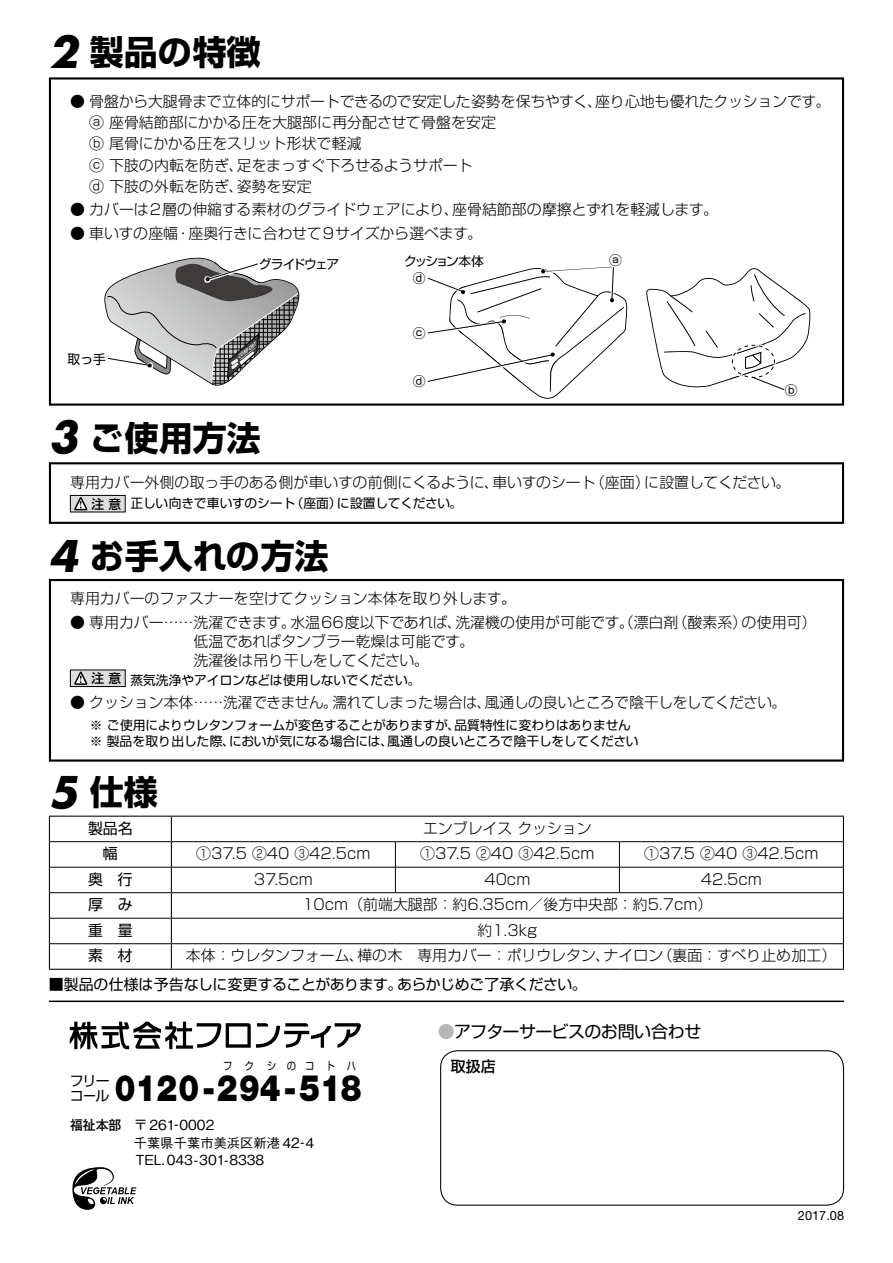
<style>
.page{position:relative;width:893px;height:1263px;background:#fff}
.page>*{position:absolute;margin:0;border:0;box-sizing:border-box;transform-origin:0 0}
.t1{font:italic 700 42.45px "Futura Std";color:#000}
.t2{font:900 36.6px "Helvetica Neue LT Std";color:#000;scale:.85 1}
.t3{font:700 34.05px "Shin Go Pro";color:#000}
.t4{font:16.95px "Shin Go Pro";letter-spacing:-.03em;color:#000}
.t5{font:300 14.85px/19.2px "Shin Go Pro";color:#000}
.t6{font:300 14.85px "Shin Go Pro";letter-spacing:-.03em;color:#000}
.t7{font:14.85px "Shin Go Pro";letter-spacing:-.03em;color:#000}
.t8{font:14.85px "Shin Go Pro";color:#000}
.t9{font:500 14.85px "Shin Go Pro";color:#000}
.t10{font:13.95px/14.9px "Shin Go Pro";letter-spacing:-.055em;color:#000}
.t11{font:500 13.8px "Gothic BBB Pro";color:#000}
.t12{font:500 13.35px "Gothic BBB Pro";color:#000}
.t13{font:500 13.35px "Gothic MB101 Pro";color:#000}
.t14{font:12.75px/15.9px "Shin Go Pro";letter-spacing:-.03em;color:#000}
.t15{font:12.75px "Shin Go Pro";color:#000}
.t16{font:12.75px "Helvetica Neue LT Std";color:#000}
.t17{font:12.75px "Shin Go Pro";letter-spacing:-.1em;color:#000}
.t18{font:12.75px "Shin Go Pro";letter-spacing:-.155em;color:#000}
.t19{font:500 12.75px "Shin Go Pro";color:#000}
.t20{font:10.95px "Shin Go Pro";color:#000;scale:.85 1}
.t21{font:italic 700 4.8px "Koz Go Pr 6 N";color:#fff}
.s1{font-size:13.8px}
.s2{color:#b5b6b6}
</style>
<div class="page">
<hr style="left:49px;top:1000px;width:795px;height:2px;background:#000">
<div style="left:440px;top:1050px;width:404px;height:156px;border:1px solid #000;border-radius:17px"></div>
<svg style="left:72px;top:1167px;width:64px;height:43px"></svg>
<svg style="left:70px;top:1022px;width:291px;height:27px"></svg>
<div style="left:49px;top:579px;width:795px;height:183px;border:2px solid #000"></div>
<div style="left:70px;top:670px;width:55px;height:16px;background:#dcdddd"></div>
<div style="left:70px;top:670px;width:55px;height:17px;border:1px solid #000"></div>
<svg style="left:74px;top:672px;width:13px;height:13px"></svg>
<div style="left:49px;top:77px;width:795px;height:329px;border:2px solid #000"></div>
<div style="left:49px;top:462px;width:795px;height:62px;border:2px solid #000"></div>
<div style="left:70px;top:495px;width:55px;height:17px;background:#dcdddd"></div>
<div style="left:70px;top:495px;width:55px;height:17px;border:1px solid #000"></div>
<svg style="left:74px;top:497px;width:13px;height:13px"></svg>
<hr style="left:171px;top:816px;width:224px;height:1px;background:#000">
<hr style="left:395px;top:816px;width:224px;height:1px;background:#000">
<hr style="left:619px;top:816px;width:225px;height:1px;background:#000">
<svg style="left:843px;top:817px;width:1px;height:152px"></svg>
<hr style="left:171px;top:969px;width:224px;height:1px;background:#000">
<hr style="left:395px;top:969px;width:224px;height:1px;background:#000">
<hr style="left:619px;top:969px;width:225px;height:1px;background:#000">
<hr style="left:50px;top:841px;width:121px;height:1px;background:#000">
<hr style="left:172px;top:841px;width:223px;height:1px;background:#000">
<hr style="left:395px;top:841px;width:224px;height:1px;background:#000">
<hr style="left:619px;top:841px;width:224px;height:1px;background:#000">
<hr style="left:50px;top:867px;width:121px;height:1px;background:#000">
<hr style="left:172px;top:867px;width:223px;height:1px;background:#000">
<hr style="left:395px;top:867px;width:224px;height:1px;background:#000">
<svg style="left:395px;top:842px;width:1px;height:50px"></svg>
<hr style="left:619px;top:867px;width:224px;height:1px;background:#000">
<svg style="left:619px;top:842px;width:1px;height:50px"></svg>
<hr style="left:50px;top:892px;width:121px;height:1px;background:#000">
<hr style="left:172px;top:892px;width:223px;height:1px;background:#000">
<hr style="left:395px;top:892px;width:224px;height:1px;background:#000">
<hr style="left:619px;top:892px;width:224px;height:1px;background:#000">
<hr style="left:50px;top:918px;width:121px;height:1px;background:#000">
<hr style="left:172px;top:918px;width:223px;height:1px;background:#000">
<hr style="left:395px;top:918px;width:224px;height:1px;background:#000">
<hr style="left:619px;top:918px;width:224px;height:1px;background:#000">
<hr style="left:50px;top:943px;width:121px;height:1px;background:#000">
<hr style="left:172px;top:943px;width:223px;height:1px;background:#000">
<hr style="left:395px;top:943px;width:224px;height:1px;background:#000">
<hr style="left:619px;top:943px;width:224px;height:1px;background:#000">
<hr style="left:49px;top:816px;width:122px;height:1px;background:#000">
<svg style="left:49px;top:817px;width:1px;height:152px"></svg>
<svg style="left:171px;top:817px;width:1px;height:152px"></svg>
<hr style="left:49px;top:969px;width:122px;height:1px;background:#000">
<svg style="left:427px;top:266px;width:200px;height:133px"></svg>
<svg style="left:646px;top:268px;width:164px;height:122px"></svg>
<svg style="left:104px;top:257px;width:196px;height:129px"></svg>
<h1 class="t1" style="left:49px;top:24px;width:31px">2</h1>
<h3 class="t3" style="left:90px;top:25px;width:173px">製品の特徴</h3>
<p class="t5" style="left:70px;top:90px;width:533px">● 骨盤から大腿骨まで立体的にサポートできるので安定した姿勢を保ちやすく、</p>
<p class="t5" style="left:89px;top:111px;width:408px">ⓐ 座骨結節部にかかる圧を大腿部に再分配させて骨盤を安定</p>
<p class="t5" style="left:89px;top:132px;width:274px">ⓑ 尾骨にかかる圧をスリット形状で軽減</p>
<p class="t5" style="left:237px;top:153px;width:237px">足をまっすぐ下ろせるようサポート</p>
<p class="t5" style="left:595px;top:90px;width:237px">座り心地も優れたクッションです。</p>
<p class="t5" style="left:237px;top:152px;width:76px;line-height:21.3px;text-indent:-148px">ⓒ 下肢の内転を防ぎ、<br>姿勢を安定</p>
<p class="t5" style="left:89px;top:175px;width:155px">ⓓ 下肢の外転を防ぎ、</p>
<p class="t5" style="left:189px;top:196px;width:295px;line-height:23.4px;text-indent:-118px">● カバーは2層の伸縮する素材のグライドウェアにより、<br>座奥行きに合わせて9サイズから選べます。</p>
<p class="t5" style="left:452px;top:198px;width:267px">座骨結節部の摩擦とずれを軽減します。</p>
<p class="t5" style="left:70px;top:221px;width:109px">● 車いすの座幅</p>
<p class="t5" style="left:176px;top:221px;width:16px">・</p>
<p class="t15" style="left:68px;top:348px;width:40px">取っ手</p>
<p class="t17" style="left:259px;top:253px;width:82px">グライドウェア</p>
<p class="t21" style="left:236px;top:356px;width:23px;rotate:-38deg">COMFORT</p>
<h1 class="t1" style="left:49px;top:409px;width:31px">3</h1>
<h3 class="t3" style="left:90px;top:411px;width:173px">ご使用方法</h3>
<p class="t18" style="left:404px;top:251px;width:81px">クッション本体</p>
<p class="t15" style="left:413px;top:268px;width:14px">ⓓ</p>
<p class="t15" style="left:413px;top:322px;width:14px">ⓒ</p>
<p class="t15" style="left:413px;top:371px;width:14px">ⓓ</p>
<p class="t15" style="left:609px;top:249px;width:14px">ⓐ</p>
<p class="t15" style="left:785px;top:379px;width:14px">ⓑ</p>
<p class="t5" style="left:70px;top:471px;width:430px">専用カバー外側の取っ手のある側が車いすの前側にくるように、</p>
<p class="t14" style="left:337px;top:494px;width:127px">に設置してください。</p>
<p class="t5" style="left:590px;top:471px;width:61px">（座面）</p>
<p class="t6" style="left:644px;top:470px;width:148px">に設置してください。</p>
<p class="t5" style="left:492px;top:471px;width:105px">車いすのシート</p>
<p class="t15" style="left:130px;top:493px;width:167px">正しい向きで車いすのシート</p>
<p class="t15" style="left:291px;top:493px;width:53px">（座面）</p>
<p class="t19" style="left:91px;top:493px;width:31px">注意</p>
<h3 class="t3" style="left:90px;top:529px;width:241px">お手入れの方法</h3>
<h1 class="t1" style="left:49px;top:527px;width:31px">4</h1>
<p class="t5" style="left:70px;top:587px;width:447px">専用カバーのファスナーを空けてクッション本体を取り外します。</p>
<p class="t5" style="left:290px;top:610px;width:173px">水温66度以下であれば、</p>
<p class="t5" style="left:193px;top:610px;width:282px;text-indent:-123px">● 専用カバー……洗濯できます。<br>低温であればタンブラー乾燥は可能です。洗濯後は吊り干しをしてください。</p>
<p class="t15" style="left:130px;top:670px;width:291px">蒸気洗浄やアイロンなどは使用しないでください。</p>
<p class="t5" style="left:455px;top:610px;width:224px">洗濯機の使用が可能です。（漂白剤</p>
<p class="t5" style="left:673px;top:610px;width:76px">（酸素系）</p>
<p class="t5" style="left:742px;top:610px;width:76px">の使用可(</p>
<p class="t19" style="left:91px;top:668px;width:31px">注意</p>
<p class="t6" style="left:485px;top:690px;width:303px">風通しの良いところで陰干しをしてください。</p>
<p class="t5" style="left:70px;top:691px;width:269px">● クッション本体……洗濯できません。</p>
<p class="t5" style="left:332px;top:691px;width:160px">濡れてしまった場合は、</p>
<p class="t14" style="left:454px;top:715px;width:178px">品質特性に変わりはありません</p>
<p class="t14" style="left:387px;top:715px;width:253px;text-indent:-317px">　 ※ ご使用によりウレタンフォームが変色することがありますが、<br>風通しの良いところで陰干しをしてください</p>
<p class="t14" style="left:229px;top:731px;width:165px">においが気になる場合には、</p>
<p class="t15" style="left:70px;top:730px;width:166px">　 ※ 製品を取り出した際、</p>
<h1 class="t1" style="left:49px;top:763px;width:31px">5</h1>
<h3 class="t3" style="left:90px;top:765px;width:70px">仕様</h3>
<p class="t7" style="left:88px;top:816px;width:46px">製品名</p>
<p class="t7" style="left:103px;top:841px;width:16px">幅</p>
<p class="t7" style="left:88px;top:867px;width:46px">奥　行</p>
<p class="t7" style="left:88px;top:892px;width:46px">厚　み</p>
<p class="t7" style="left:88px;top:918px;width:46px">重　量</p>
<p class="t7" style="left:88px;top:943px;width:46px">素　材</p>
<p class="t5" style="left:196px;top:842px;width:176px">①37.5 ②40 ③42.5cm</p>
<p class="t5" style="left:254px;top:868px;width:61px">37.5cm</p>
<p class="t5" style="left:423px;top:817px;width:170px">エンブレイスクッション</p>
<p class="t5" style="left:420px;top:842px;width:176px">①37.5 ②40 ③42.5cm</p>
<p class="t5" style="left:484px;top:868px;width:48px">40cm</p>
<p class="t5" style="left:644px;top:842px;width:176px">①37.5 ②40 ③42.5cm</p>
<p class="t5" style="left:701px;top:868px;width:63px">42.5cm</p>
<p class="t5" style="left:302px;top:893px;width:412px">10cm（前端大腿部：約6.35cm／後方中央部：約5.7cm(</p>
<p class="t5" style="left:477px;top:919px;width:61px">約1.3kg</p>
<p class="t5" style="left:357px;top:944px;width:254px">樺の木　専用カバー：ポリウレタン、</p>
<p class="t5" style="left:658px;top:944px;width:180px">（裏面：すべり止め加工(</p>
<p class="t5" style="left:186px;top:944px;width:179px">本体：ウレタンフォーム、</p>
<p class="t5" style="left:604px;top:944px;width:61px">ナイロン</p>
<p class="t8" style="left:49px;top:972px;width:355px">■製品の仕様は予告なしに変更することがあります。</p>
<p class="t7" style="left:397px;top:972px;width:191px">あらかじめご了承ください。</p>
<p class="t20" style="left:223px;top:1057px;width:12px">フ</p>
<p class="t20" style="left:245px;top:1057px;width:12px">ク</p>
<p class="t20" style="left:267px;top:1057px;width:12px">シ</p>
<p class="t20" style="left:287px;top:1057px;width:12px">の</p>
<p class="t20" style="left:305px;top:1057px;width:12px">コ</p>
<p class="t20" style="left:326px;top:1057px;width:12px">ト</p>
<p class="t20" style="left:347px;top:1057px;width:12px">ハ</p>
<p class="t10" style="left:70px;top:1071px;width:41px">フリーコール</p>
<h2 class="t2" style="left:115px;top:1066px;width:292px">0120-294-518</h2>
<p class="t13" style="left:70px;top:1113px;width:53px">福祉本部</p>
<p class="t11" style="left:134px;top:1113px;width:82px">〒261-0002</p>
<p class="t12" style="left:134px;top:1132px;width:182px">千葉県千葉市美浜区新港 <span class="s1">42-4</span></p>
<p class="t11" style="left:136px;top:1149px;width:130px">TEL.043-301-8338</p>
<p class="t4" style="left:438px;top:1017px;width:265px"><span class="s2">●</span>アフターサービスのお問い合わせ</p>
<p class="t9" style="left:451px;top:1054px;width:46px">取扱店</p>
<p class="t16" style="left:798px;top:1208px;width:48px">2017.08</p>
</div>
